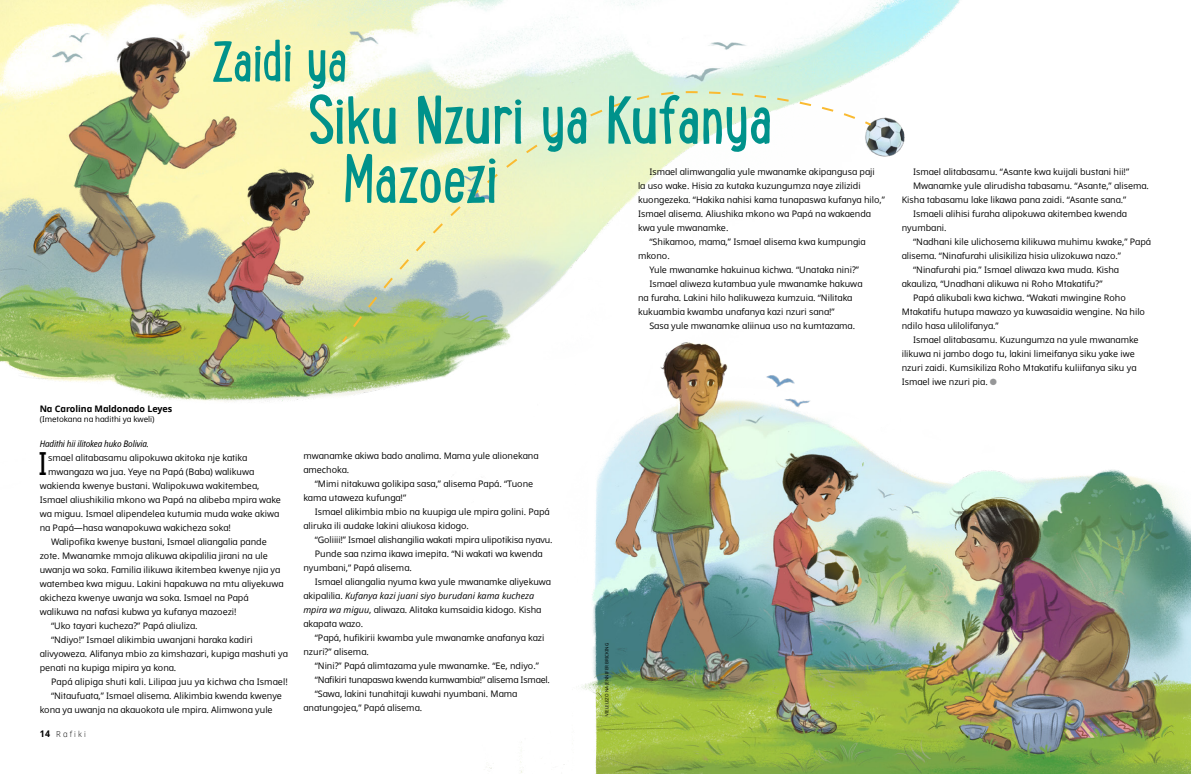
<style>
.page{position:relative;width:1191px;height:774px;background:#fff}
.page>*{position:absolute;margin:0;border:0;box-sizing:border-box;transform-origin:0 0}
.h1_Lunchbox{font:74px/59px "Lunch Box";letter-spacing:-.03em;color:#00928b}
.h1_Lunchbox-2{font:62.4px "Lunch Box";letter-spacing:-.02em;color:#00928b}
.p1_first{font:31.8px "Dots Solidlds Lat";color:#000}
.p1{font:9px/14px "Dots Solidlds Lat";color:#000}
.p1_first-2{font:9px "Dots Solidlds Lat";color:#000}
.p1-2{font:9px "Dots Solidlds Lat";letter-spacing:-.02em;color:#000}
.p1_bio{font:italic 9px "Dots Solid Condlds Lat";letter-spacing:-.01em;color:#000}
.p1_author-name{font:700 9px "Dots Solidlds Lat";letter-spacing:-.005em;color:#000}
.t1{font:300 8.2px "Dots Solidlds Lat";letter-spacing:.28em;color:#000;scale:.95 1}
.p1_author-role{font:8px "Dots Solidlds Lat";letter-spacing:-.005em;color:#000}
.t2{font:4.5px "Dots Solidlds Lat";color:#000}
.s1{font-weight:700;font-size:9.2px}
.s2{font-style:italic}
.s3{font-family:"Ding P Ilds Dpi";color:#969798}
</style>
<div class="page">
<img style="left:0;top:0;width:1191px;height:774px">
<svg style="left:341px;top:90px;width:531px;height:254px"></svg>
<p class="h1_Lunchbox-2" style="left:210px;top:17px;width:139px">Zaidi ya</p>
<p class="h1_Lunchbox" style="left:342px;top:87px;width:432px;text-indent:-36px">Siku Nzuri ya Kufanya<br>Mazoezi</p>
<p class="p1" style="left:638px;top:165px;width:248px;text-indent:11px">Ismael alimwangalia yule mwanamke akipangusa paji<br>la uso wake. Hisia za kutaka kuzungumza naye zilizidi kuongezeka. “Hakika nahisi kama tunapaswa kufanya hilo,” Ismael alisema. Aliushika mkono wa Papá na wakaenda kwa yule mwanamke.</p>
<p class="p1" style="left:638px;top:235px;width:229px;text-indent:11px">“Shikamoo, mama,” Ismael alisema kwa kumpungia mkono.</p>
<p class="p1" style="left:649px;top:263px;width:211px">Yule mwanamke hakuinua kichwa. “Unataka nini?”</p>
<p class="p1" style="left:638px;top:277px;width:226px;text-indent:11px">Ismael aliweza kutambua yule mwanamke hakuwa na furaha. Lakini hilo halikuweza kumzuia. “Nilitaka kukuambia kwamba unafanya kazi nzuri sana!”</p>
<p class="p1" style="left:649px;top:319px;width:207px">Sasa yule mwanamke aliinua uso na kumtazama.</p>
<p class="p1_author-name" style="left:40px;top:402px;width:134px">Na Carolina Maldonado Leyes</p>
<p class="p1_author-role" style="left:40px;top:413px;width:116px">(Imetokana na hadithi ya kweli)</p>
<p class="p1_bio" style="left:40px;top:437px;width:111px">Hadithi hii ilitokea huko Bolivia.</p>
<p class="p1_first" style="left:37px;top:440px;width:12px">I</p>
<p class="p1_first-2" style="left:48px;top:451px;width:200px">smael alitabasamu alipokuwa akitoka nje katika</p>
<p class="p1_first-2" style="left:48px;top:465px;width:207px">mwangaza wa jua. Yeye na Papá (Baba) walikuwa</p>
<p class="p1_first-2" style="left:40px;top:479px;width:221px">wakienda kwenye bustani. Walipokuwa wakitembea,</p>
<p class="p1_first-2" style="left:40px;top:493px;width:243px">Ismael aliushikilia mkono wa Papá na alibeba mpira wake</p>
<p class="p1_first-2" style="left:40px;top:507px;width:241px">wa miguu. Ismael alipendelea kutumia muda wake akiwa</p>
<p class="p1_first-2" style="left:40px;top:521px;width:193px">na Papá—hasa wanapokuwa wakicheza soka!</p>
<p class="p1" style="left:40px;top:535px;width:245px;text-indent:11px">Walipofika kwenye bustani, Ismael aliangalia pande zote. Mwanamke mmoja alikuwa akipalilia jirani na ule uwanja wa soka. Familia ilikuwa ikitembea kwenye njia ya watembea kwa miguu. Lakini hapakuwa na mtu aliyekuwa akicheza kwenye uwanja wa soka. Ismael na Papá walikuwa na nafasi kubwa ya kufanya mazoezi!</p>
<p class="p1" style="left:51px;top:619px;width:148px">“Uko tayari kucheza?” Papá aliuliza.</p>
<p class="p1" style="left:40px;top:633px;width:250px;text-indent:11px">“Ndiyo!” Ismael alikimbia uwanjani haraka kadiri alivyoweza. Alifanya mbio za kimshazari, kupiga mashuti ya penati na kupiga mipira ya kona.</p>
<p class="p1" style="left:51px;top:675px;width:238px">Papá alipiga shuti kali. Lilipaa juu ya kichwa cha Ismael!</p>
<p class="p1" style="left:40px;top:689px;width:244px;text-indent:11px">“Nitaufuata,” Ismael alisema. Alikimbia kwenda kwenye kona ya uwanja na akauokota ule mpira. Alimwona yule</p>
<p class="t1" style="left:40px;top:728px;width:50px"><span class="s1">14</span> Rafiki</p>
<p class="p1" style="left:303px;top:448px;width:236px">mwanamke akiwa bado analima. Mama yule alionekana amechoka.</p>
<p class="p1" style="left:303px;top:476px;width:231px;text-indent:11px">“Mimi nitakuwa golikipa sasa,” alisema Papá. “Tuone kama utaweza kufunga!”</p>
<p class="p1" style="left:303px;top:504px;width:248px;text-indent:11px">Ismael alikimbia mbio na kuupiga ule mpira golini. Papá aliruka ili audake lakini aliukosa kidogo.</p>
<p class="p1" style="left:315px;top:532px;width:239px">“Goliiii!” Ismael alishangilia wakati mpira ulipotikisa nyavu.</p>
<p class="p1" style="left:303px;top:546px;width:241px;text-indent:11px">Punde saa nzima ikawa imepita. “Ni wakati wa kwenda nyumbani,” Papá alisema.</p>
<p class="p1" style="left:303px;top:574px;width:249px;text-indent:11px">Ismael aliangalia nyuma kwa yule mwanamke aliyekuwa akipalilia. <span class="s2">Kufanya kazi juani siyo burudani kama kucheza mpira wa miguu</span>, aliwaza. Alitaka kumsaidia kidogo. Kisha akapata wazo.</p>
<p class="p1" style="left:303px;top:630px;width:242px;text-indent:11px">“Papá, hufikirii kwamba yule mwanamke anafanya kazi nzuri?” alisema.</p>
<p class="p1" style="left:315px;top:658px;width:226px">“Nini?” Papá alimtazama yule mwanamke. “Ee, ndiyo.”</p>
<p class="p1-2" style="left:315px;top:673px;width:237px">“Nafikiri tunapaswa kwenda kumwambia!” alisema Ismael.</p>
<p class="p1" style="left:303px;top:686px;width:215px;text-indent:11px">“Sawa, lakini tunahitaji kuwahi nyumbani. Mama anatungojea,” Papá alisema.</p>
<p class="t2" style="left:603px;top:716px;width:75px;rotate:-90deg">VIELELEZO NA JENNIFER BRICKING</p>
<p class="p1" style="left:913px;top:165px;width:218px">Ismael alitabasamu. “Asante kwa kuijali bustani hii!”</p>
<p class="p1" style="left:901px;top:179px;width:249px;text-indent:11px">Mwanamke yule alirudisha tabasamu. “Asante,” alisema.<br>Kisha tabasamu lake likawa pana zaidi. “Asante sana.”</p>
<p class="p1" style="left:901px;top:207px;width:227px;text-indent:11px">Ismaeli alihisi furaha alipokuwa akitembea kwenda nyumbani.</p>
<p class="p1" style="left:901px;top:235px;width:251px;text-indent:11px">“Nadhani kile ulichosema kilikuwa muhimu kwake,” Papá alisema. “Ninafurahi ulisikiliza hisia ulizokuwa nazo.”</p>
<p class="p1" style="left:901px;top:263px;width:219px;text-indent:11px">“Ninafurahi pia.” Ismael aliwaza kwa muda. Kisha akauliza, “Unadhani alikuwa ni Roho Mtakatifu?”</p>
<p class="p1" style="left:901px;top:291px;width:245px;text-indent:11px">Papá alikubali kwa kichwa. “Wakati mwingine Roho<br>Mtakatifu hutupa mawazo ya kuwasaidia wengine. Na hilo ndilo hasa ulilolifanya.”</p>
<p class="p1" style="left:901px;top:333px;width:238px;text-indent:11px">Ismael alitabasamu. Kuzungumza na yule mwanamke ilikuwa ni jambo dogo tu, lakini limeifanya siku yake iwe nzuri zaidi. Kumsikiliza Roho Mtakatifu kuliifanya siku ya Ismael iwe nzuri pia. <span class="s3">●</span></p>
</div>
